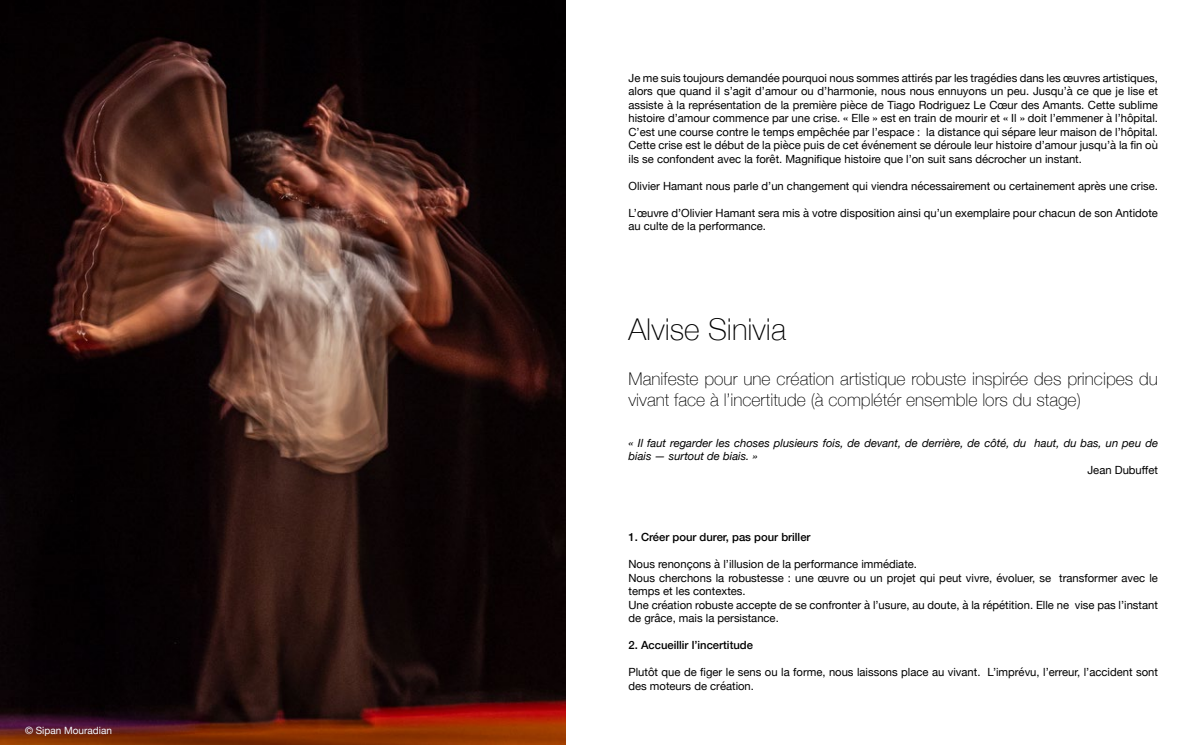
<style>
.page{position:relative;width:1203px;height:745px;background:#fff}
.page>*{position:absolute;margin:0;border:0;box-sizing:border-box;transform-origin:0 0}
.t1{font:100 30px "Helvetica Neue";color:#000}
.t2{font:100 17.5px/21px "Helvetica Neue";color:#000}
.t3{font:11.25px/13.5px "Helvetica Neue";color:#000}
.t4{font:italic 11.25px/13.5px "Helvetica Neue";color:#000}
.t5{font:500 11.25px "Helvetica Neue";color:#000}
.t6{font:10px "Helvetica Neue";color:#f5f9ff}
</style>
<div class="page">
<img style="left:0;top:0;width:565px;height:744px">
<p class="t6" style="left:25px;top:722px;width:88px">© Sipan Mouradian</p>
<p class="t3" style="left:628px;top:71px;width:531px;text-align:justify">Je me suis toujours demandée pourquoi nous sommes attirés par les tragédies dans les œuvres artistiques, alors que quand il s’agit d’amour ou d’harmonie, nous nous ennuyons un peu. Jusqu’à ce que je lise et assiste à la représentation de la première pièce de Tiago Rodriguez Le Cœur des Amants. Cette sublime histoire d’amour commence par une crise. « Elle » est en train de mourir et « Il » doit l’emmener à l’hôpital.<br>C’est une course contre le temps empêchée par l’espace : la distance qui sépare leur maison de l’hôpital.<br>Cette crise est le début de la pièce puis de cet événement se déroule leur histoire d’amour jusqu’à la fin où ils se confondent avec la forêt. Magnifique histoire que l’on suit sans décrocher un instant.</p>
<p class="t3" style="left:628px;top:179px;width:531px">Olivier Hamant nous parle d’un changement qui viendra nécessairement ou certainement après une crise.</p>
<p class="t3" style="left:628px;top:206px;width:531px">L’œuvre d’Olivier Hamant sera mis à votre disposition ainsi qu’un exemplaire pour chacun de son Antidote au culte de la performance.</p>
<h1 class="t1" style="left:628px;top:306px;width:159px">Alvise Sinivia</h1>
<h2 class="t2" style="left:628px;top:367px;width:531px">Manifeste pour une création artistique robuste inspirée des principes du vivant face à l’incertitude (à complétér ensemble lors du stage)</h2>
<p class="t4" style="left:628px;top:436px;width:531px">« Il faut regarder les choses plusieurs fois, de devant, de derrière, de côté, du haut, du bas, un peu de biais — surtout de biais. »</p>
<p class="t3" style="left:1087px;top:463px;width:72px">Jean Dubuffet</p>
<p class="t5" style="left:628px;top:527px;width:183px">1. Créer pour durer, pas pour briller</p>
<p class="t3" style="left:628px;top:557px;width:531px">Nous renonçons à l’illusion de la performance immédiate.<br>Nous cherchons la robustesse : une œuvre ou un projet qui peut vivre, évoluer, se transformer avec le temps et les contextes.<br>Une création robuste accepte de se confronter à l’usure, au doute, à la répétition. Elle ne vise pas l’instant de grâce, mais la persistance.</p>
<p class="t5" style="left:628px;top:635px;width:126px">2. Accueillir l’incertitude</p>
<p class="t3" style="left:628px;top:665px;width:531px">Plutôt que de figer le sens ou la forme, nous laissons place au vivant. L’imprévu, l’erreur, l’accident sont des moteurs de création.</p>
</div>
